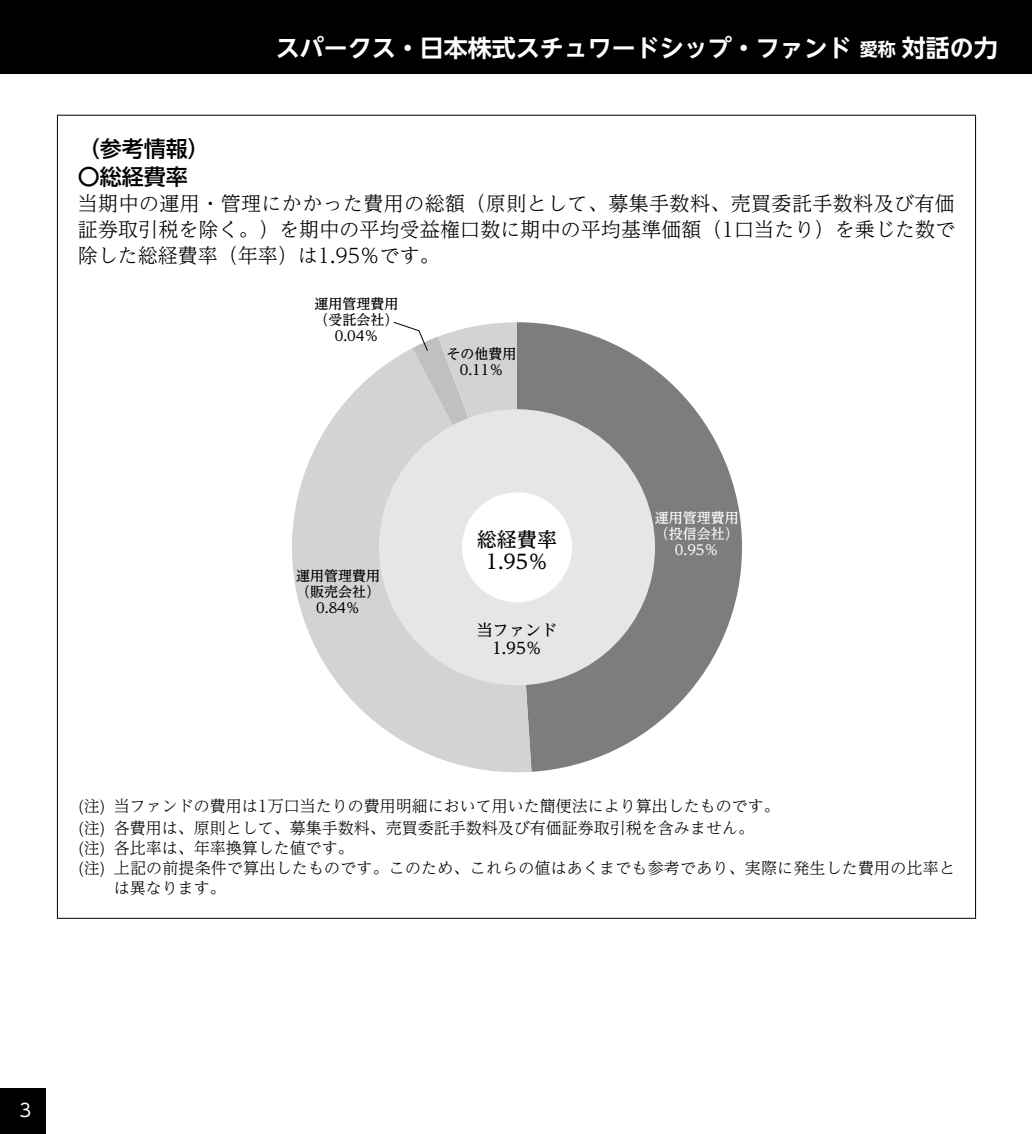
<style>
.page{position:relative;width:1032px;height:1134px;background:#fff}
.page>*{position:absolute;margin:0;border:0;box-sizing:border-box;transform-origin:0 0}
.t1{font:700 24px "UD Shin Go NT Pro De";color:#fff}
.t2{font:500 22px/28px "UD Shin Go NT Pro";color:#000}
.t3{font:300 20px/26px "UD Reimin Pro";letter-spacing:.005em;color:#000;text-align:justify}
.t4{font:500 20px/22px "UD Reimin Pro";color:#000;text-align:center}
.t5{font:18px "UD Shin Go NT Pro";color:#fff}
.t6{font:300 16px/22px "UD Reimin Pro";color:#000}
.t7{font:500 16px/18px "UD Reimin Pro";color:#000;text-align:center}
.t8{font:500 14px/16px "UD Reimin Pro";color:#000;text-align:center}
.t9{font:500 14px/16px "UD Reimin Pro";color:#fff;text-align:center}
.s1{font-size:18px}
</style>
<div class="page">
<div style="left:0;top:0;width:1032px;height:74px;background:#000"></div>
<div style="left:0;top:1089px;width:45px;height:45px;background:#000"></div>
<hr style="left:57px;top:115px;width:919px;height:1px;background:#000">
<hr style="left:57px;top:116px;width:1px;height:802px;background:#000">
<hr style="left:975px;top:116px;width:1px;height:802px;background:#000">
<hr style="left:57px;top:918px;width:919px;height:1px;background:#000">
<svg style="left:517px;top:322px;width:225px;height:450px;fill:#7d7d7d"></svg>
<svg style="left:292px;top:348px;width:239px;height:425px;fill:#d3d3d4"></svg>
<div style="left:379px;top:409px;width:276px;height:276px;background:#e6e6e6;border-radius:50%"></div>
<div style="left:462px;top:492px;width:110px;height:110px;background:#fff;border-radius:50%"></div>
<svg style="left:392px;top:321px;width:125px;height:220px"></svg>
<h1 class="t1" style="left:276px;top:29px;width:723px">スパークス・日本株式スチュワードシップ・ファンド <span class="s1">愛称</span> 対話の力</h1>
<h2 class="t2" style="left:78px;top:134px;width:134px">（参考情報）〇総経費率</h2>
<p class="t3" style="left:78px;top:190px;width:879px">当期中の運用・管理にかかった費用の総額（原則として、募集手数料、売買委託手数料及び有価証券取引税を除く。）を期中の平均受益権口数に期中の平均基準価額（1口当たり）を乗じた数で除した総経費率（年率）は1.95％です。</p>
<p class="t8" style="left:315px;top:295px;width:85px">運用管理費用（受託会社）<br>0.04％</p>
<p class="t8" style="left:447px;top:345px;width:71px">その他費用<br>0.11％</p>
<p class="t8" style="left:296px;top:567px;width:85px">運用管理費用（販売会社）<br>0.84％</p>
<p class="t4" style="left:477px;top:528px;width:81px">総経費率<br>1.95％</p>
<p class="t7" style="left:477px;top:621px;width:81px">当ファンド<br>1.95％</p>
<p class="t9" style="left:655px;top:510px;width:85px">運用管理費用（投信会社）<br>0.95％</p>
<p class="t6" style="left:78px;top:794px;width:703px">(注) 当ファンドの費用は1万口当たりの費用明細において用いた簡便法により算出したものです。(注) 各費用は、原則として、募集手数料、売買委託手数料及び有価証券取引税を含みません。</p>
<p class="t6" style="left:78px;top:836px;width:277px">(注) 各比率は、年率換算した値です。</p>
<p class="t6" style="left:78px;top:856px;width:878px">(注) 上記の前提条件で算出したものです。このため、これらの値はあくまでも参考であり、実際に発生した費用の比率と</p>
<p class="t6" style="left:114px;top:876px;width:113px">は異なります。</p>
<p class="t5" style="left:20px;top:1095px;width:13px">3</p>
</div>
